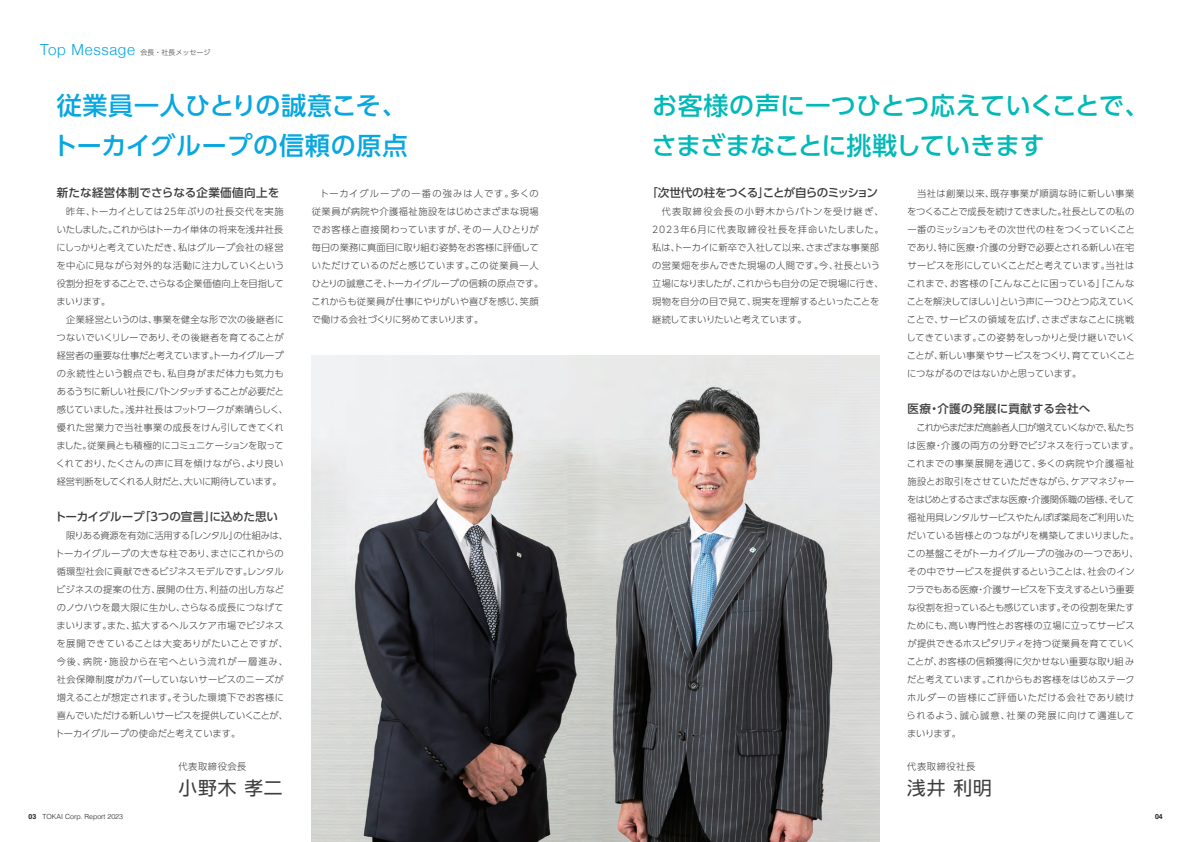
<style>
.page{position:relative;width:1191px;height:842px;background:#fff}
.page>*{position:absolute;margin:0;border:0;box-sizing:border-box;transform-origin:0 0}
.t1{font:500 25px/40px "UD Shin Go Pro";letter-spacing:-.01em;color:#03b9b8}
.t2{font:500 25px/40px "UD Shin Go Pro";letter-spacing:.03em;color:#08a7e0}
.t3{font:18.6px "UD Shin Go Pro";letter-spacing:.05em;color:#3e3e3f}
.t4{font:300 15.2px "Helvetica Neue";letter-spacing:.045em;color:#08a7e0}
.t5{font:500 11.6px "UD Shin Go Pro";letter-spacing:-.06em;color:#3e3e3f}
.t6{font:500 11.6px "UD Shin Go Pro";letter-spacing:-.005em;color:#3e3e3f}
.t7{font:500 11.6px "UD Shin Go Pro";letter-spacing:.02em;color:#3e3e3f}
.t8{font:500 11.6px "UD Shin Go Pro";letter-spacing:.03em;color:#3e3e3f}
.t9{font:300 9.3px "UD Shin Go NT Pro";letter-spacing:.05em;color:#3e3e3f}
.t10{font:300 9.2px/18px "UD Shin Go Pro";letter-spacing:.005em;color:#3e3e3f}
.t11{font:300 7px "Helvetica";color:#231f20}
.t12{font:700 7px "Helvetica";color:#231f20}
.s1{font-family:"UD Shin Go Pro";font-size:7px;color:#3e3e3f}
.s2{font-weight:700}
</style>
<div class="page">
<img style="left:312px;top:356px;width:567px;height:486px">
<h3 class="t4" style="left:40px;top:37px;width:172px">Top Message <span class="s1">会長・社長メッセージ</span></h3>
<h1 class="t2" style="left:53px;top:85px;width:356px">従業員一人ひとりの誠意こそ、トーカイグループの信頼の原点</h1>
<h1 class="t1" style="left:652px;top:85px;width:499px">お客様の声に一つひとつ応えていくことで、さまざまなことに挑戦していきます</h1>
<p class="t10" style="left:906px;top:184px;width:230px;text-align:justify;text-indent:11px">当社は創業以来、既存事業が順調な時に新しい事業をつくることで成長を続けてきました。社長としての私の一番のミッションもその次世代の柱をつくっていくことであり、特に医療・介護の分野で必要とされる新しい在宅サービスを形にしていくことだと考えています。当社はこれまで、お客様の「こんなことに困っている」「こんなことを解決してほしい」という声に一つひとつ応えていくことで、サービスの領域を広げ、さまざまなことに挑戦してきています。この姿勢をしっかりと受け継いでいくことが、新しい事業やサービスをつくり、育てていくことにつながるのではないかと思っています。</p>
<p class="t8" style="left:907px;top:399px;width:185px">医療・介護の発展に貢献する会社へ</p>
<p class="t10" style="left:906px;top:418px;width:234px;text-indent:10px">これからまだまだ高齢者人口が増えていくなかで、私たちは医療・介護の両方の分野でビジネスを行っています。これまでの事業展開を通じて、多くの病院や介護福祉施設とお取引をさせていただきながら、ケアマネジャーをはじめとするさまざまな医療・介護関係職の皆様、そして福祉用具レンタルサービスやたんぽぽ薬局をご利用いただいている皆様とのつながりを構築してまいりました。この基盤こそがトーカイグループの強みの一つであり、その中でサービスを提供するということは、社会のインフラでもある医療・介護サービスを下支えするという重要な役割を担っているとも感じています。その役割を果たすためにも、高い専門性とお客様の立場に立ってサービスが提供できるホスピタリティを持つ従業員を育てていくことが、お客様の信頼獲得に欠かせない重要な取り組みだと考えています。これからもお客様をはじめステークホルダーの皆様にご評価いただける会社であり続けられるよう、誠心誠意、社業の発展に向けて邁進してまいります。</p>
<p class="t5" style="left:646px;top:183px;width:233px">「次世代の柱をつくる」ことが自らのミッション</p>
<p class="t10" style="left:652px;top:202px;width:233px;text-indent:10px">代表取締役会長の小野木からバトンを受け継ぎ、<br>2023年6月に代表取締役社長を拝命いたしました。私は、トーカイに新卒で入社して以来、さまざまな事業部の営業畑を歩んできた現場の人間です。今、社長という立場になりましたが、これからも自分の足で現場に行き、現物を自分の目で見て、現実を理解するといったことを継続してまいりたいと考えています。</p>
<p class="t7" style="left:57px;top:183px;width:224px">新たな経営体制でさらなる企業価値向上を</p>
<p class="t10" style="left:56px;top:202px;width:229px;text-align:justify;text-indent:10px">昨年、トーカイとしては25年ぶりの社長交代を実施いたしました。これからはトーカイ単体の将来を浅井社長にしっかりと考えていただき、私はグループ会社の経営を中心に見ながら対外的な活動に注力していくという役割分担をすることで、さらなる企業価値向上を目指してまいります。</p>
<p class="t10" style="left:56px;top:310px;width:234px;text-indent:10px">企業経営というのは、事業を健全な形で次の後継者につないでいくリレーであり、その後継者を育てることが経営者の重要な仕事だと考えています。トーカイグループの永続性という観点でも、私自身がまだ体力も気力もあるうちに新しい社長にバトンタッチすることが必要だと感じていました。浅井社長はフットワークが素晴らしく、優れた営業力で当社事業の成長をけん引してきてくれました。従業員とも積極的にコミュニケーションを取ってくれており、たくさんの声に耳を傾けながら、より良い経営判断をしてくれる人財だと、大いに期待しています。</p>
<p class="t6" style="left:55px;top:507px;width:225px">トーカイグループ「３つの宣言」に込めた思い</p>
<p class="t10" style="left:55px;top:526px;width:235px;text-indent:11px">限りある資源を有効に活用する「レンタル」の仕組みは、トーカイグループの大きな柱であり、まさにこれからの循環型社会に貢献できるビジネスモデルです。レンタルビジネスの提案の仕方、展開の仕方、利益の出し方などのノウハウを最大限に生かし、さらなる成長につなげてまいります。また、拡大するヘルスケア市場でビジネスを展開できていることは大変ありがたいことですが、今後、病院・施設から在宅へという流れが一層進み、社会保障制度がカバーしていないサービスのニーズが増えることが想定されます。そうした環境下でお客様に喜んでいただける新しいサービスを提供していくことが、トーカイグループの使命だと考えています。</p>
<p class="t9" style="left:178px;top:758px;width:70px">代表取締役会長</p>
<h2 class="t3" style="left:178px;top:773px;width:106px">小野木 孝二</h2>
<p class="t10" style="left:311px;top:184px;width:233px;text-indent:8px">トーカイグループの一番の強みは人です。多くの従業員が病院や介護福祉施設をはじめさまざまな現場でお客様と直接関わっていますが、その一人ひとりが毎日の業務に真面目に取り組む姿勢をお客様に評価していただけているのだと感じています。この従業員一人ひとりの誠意こそ、トーカイグループの信頼の原点です。これからも従業員が仕事にやりがいや喜びを感じ、笑顔で働ける会社づくりに努めてまいります。</p>
<p class="t9" style="left:907px;top:758px;width:70px">代表取締役社長</p>
<h2 class="t3" style="left:907px;top:773px;width:86px">浅井 利明</h2>
<p class="t11" style="left:29px;top:811px;width:96px"><span class="s2">03</span> TOKAI Corp. Report 2023</p>
<p class="t12" style="left:1155px;top:811px;width:9px">04</p>
</div>
